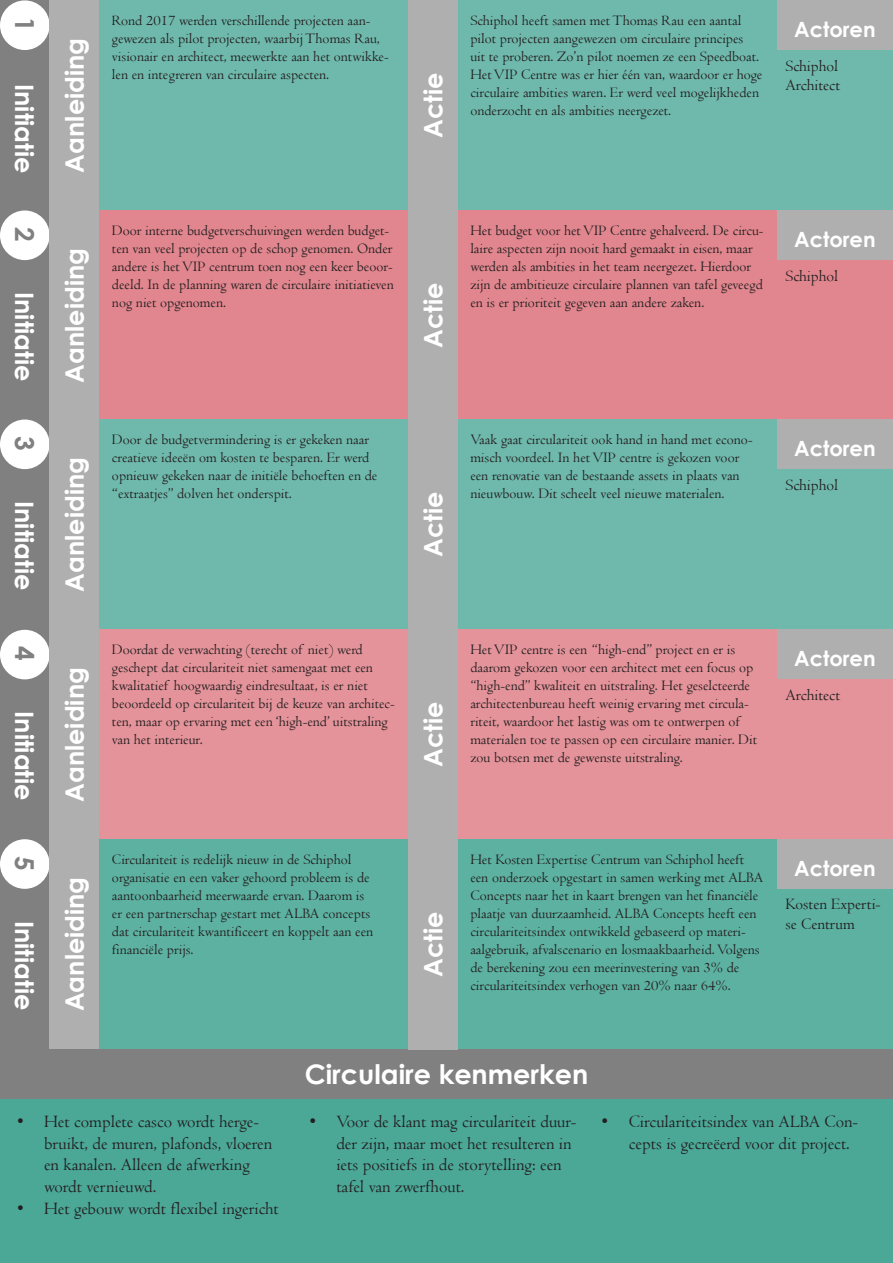
<style>
.page{position:relative;width:893px;height:1263px;background:#fff}
.page>*{position:absolute;margin:0;border:0;box-sizing:border-box;transform-origin:0 0}
.t1{font:700 27px "Century Gothic";color:#fff}
.t2{font:700 26.1px "Century Gothic";color:#808080}
.t3{font:700 25.5px "Century Gothic";color:#fff}
.t4{font:700 21px "Century Gothic";color:#fff}
.t5{font:18px/21.6px "Centaur";color:#231f20}
.t6{font:16.5px/19.8px "Centaur";color:#231f20}
.t7{font:15px/18px "Centaur";color:#231f20}
.t8{font:13.5px "Centaur";color:#231f20}
</style>
<div class="page">
<div style="left:0;top:0;width:893px;height:210px;background:#6fb9ac"></div>
<div style="left:0;top:210px;width:893px;height:211px;background:#e1868e"></div>
<div style="left:0;top:419px;width:893px;height:211px;background:#6fb9ac"></div>
<div style="left:0;top:629px;width:893px;height:211px;background:#e4939a"></div>
<div style="left:0;top:839px;width:893px;height:210px;background:#5db1a1"></div>
<div style="left:0;top:0;width:50px;height:210px;background:#808080"></div>
<div style="left:0;top:0;width:50px;height:50px;background:#fff;border-radius:50%"></div>
<div style="left:777px;top:0;width:116px;height:50px;background:#afafaf"></div>
<div style="left:50px;top:0;width:49px;height:210px;background:#afafaf"></div>
<div style="left:0;top:210px;width:50px;height:211px;background:#808080"></div>
<div style="left:0;top:210px;width:50px;height:50px;background:#fff;border-radius:50%"></div>
<div style="left:777px;top:210px;width:116px;height:50px;background:#afafaf"></div>
<div style="left:50px;top:210px;width:49px;height:211px;background:#afafaf"></div>
<div style="left:0;top:419px;width:50px;height:211px;background:#808080"></div>
<div style="left:0;top:419px;width:50px;height:50px;background:#fff;border-radius:50%"></div>
<div style="left:777px;top:419px;width:116px;height:50px;background:#afafaf"></div>
<div style="left:50px;top:419px;width:49px;height:211px;background:#afafaf"></div>
<div style="left:0;top:629px;width:50px;height:211px;background:#808080"></div>
<div style="left:0;top:630px;width:50px;height:49px;background:#fff;border-radius:50%"></div>
<div style="left:777px;top:629px;width:116px;height:50px;background:#afafaf"></div>
<div style="left:50px;top:629px;width:49px;height:211px;background:#afafaf"></div>
<div style="left:0;top:839px;width:50px;height:210px;background:#808080"></div>
<div style="left:0;top:839px;width:50px;height:50px;background:#fff;border-radius:50%"></div>
<div style="left:777px;top:839px;width:116px;height:49px;background:#afafaf"></div>
<div style="left:50px;top:839px;width:49px;height:210px;background:#afafaf"></div>
<div style="left:0;top:1098px;width:893px;height:165px;background:#4ba897"></div>
<div style="left:0;top:1049px;width:893px;height:50px;background:#808080"></div>
<div style="left:408px;top:0;width:50px;height:210px;background:#afafaf"></div>
<div style="left:408px;top:210px;width:50px;height:211px;background:#afafaf"></div>
<div style="left:408px;top:419px;width:50px;height:211px;background:#afafaf"></div>
<div style="left:408px;top:629px;width:50px;height:211px;background:#afafaf"></div>
<div style="left:408px;top:839px;width:50px;height:210px;background:#afafaf"></div>
<p class="t7" style="left:112px;top:11px;width:278px">Rond 2017 werden verschillende projecten aan&shy;gewezen als pilot projecten, waarbij Thomas Rau, visionair en architect, meewerkte aan het ontwikke&shy;len en integreren van circulaire aspecten.</p>
<p class="t7" style="left:470px;top:11px;width:293px">Schiphol heeft samen met Thomas Rau een aantal pilot projecten aangewezen om circulaire principes<br>uit te proberen. Zo’n pilot noemen ze een Speedboat.<br>Het VIP Centre was er hier één van, waardoor er hoge circulaire ambities waren. Er werd veel mogelijkheden onderzocht en als ambities neergezet.</p>
<p class="t2" style="left:44px;top:17px;width:16px;rotate:90deg">1</p>
<p class="t4" style="left:794px;top:13px;width:83px">Actoren</p>
<p class="t3" style="left:55px;top:173px;width:136px;rotate:-90deg">Aanleiding</p>
<p class="t6" style="left:786px;top:56px;width:54px">Schiphol</p>
<p class="t6" style="left:786px;top:75px;width:56px">Architect</p>
<p class="t3" style="left:414px;top:138px;width:67px;rotate:-90deg">Actie</p>
<p class="t3" style="left:44px;top:84px;width:91px;rotate:90deg">Initiatie</p>
<p class="t7" style="left:112px;top:221px;width:283px">Door interne budgetverschuivingen werden budget&shy;ten van veel projecten op de schop genomen. Onder andere is het VIP centrum toen nog een keer beoor&shy;deeld. In de planning waren de circulaire initiatieven nog niet opgenomen.</p>
<p class="t7" style="left:470px;top:221px;width:295px">Het budget voor het VIP Centre gehalveerd. De circu&shy;laire aspecten zijn nooit hard gemaakt in eisen, maar werden als ambities in het team neergezet. Hierdoor zijn de ambitieuze circulaire plannen van tafel geveegd en is er prioriteit gegeven aan andere zaken.</p>
<p class="t2" style="left:44px;top:227px;width:16px;rotate:90deg">2</p>
<p class="t4" style="left:794px;top:223px;width:83px">Actoren</p>
<p class="t3" style="left:55px;top:383px;width:136px;rotate:-90deg">Aanleiding</p>
<p class="t6" style="left:786px;top:266px;width:54px">Schiphol</p>
<p class="t3" style="left:414px;top:348px;width:67px;rotate:-90deg">Actie</p>
<p class="t3" style="left:44px;top:292px;width:91px;rotate:90deg">Initiatie</p>
<p class="t7" style="left:470px;top:430px;width:284px">Vaak gaat circulariteit ook hand in hand met econo&shy;misch voordeel. In het VIP centre is gekozen voor een renovatie van de bestaande assets in plaats van nieuwbouw. Dit scheelt veel nieuwe materialen.</p>
<p class="t7" style="left:112px;top:430px;width:267px">Door de budgetvermindering is er gekeken naar creatieve ideeën om kosten te besparen. Er werd opnieuw gekeken naar de initiële behoeften en de “extraatjes” dolven het onderspit.</p>
<p class="t2" style="left:44px;top:436px;width:16px;rotate:90deg">3</p>
<p class="t4" style="left:794px;top:432px;width:83px">Actoren</p>
<p class="t3" style="left:55px;top:592px;width:136px;rotate:-90deg">Aanleiding</p>
<p class="t6" style="left:786px;top:475px;width:54px">Schiphol</p>
<p class="t3" style="left:414px;top:557px;width:67px;rotate:-90deg">Actie</p>
<p class="t3" style="left:44px;top:501px;width:91px;rotate:90deg">Initiatie</p>
<p class="t7" style="left:112px;top:640px;width:284px">Doordat de verwachting (terecht of niet) werd geschept dat circulariteit niet samengaat met een kwalitatief hoogwaardig eindresultaat, is er niet beoordeeld op circulariteit bij de keuze van architec&shy;ten, maar op ervaring met een ‘high-end’ uitstraling van het interieur.</p>
<p class="t7" style="left:470px;top:640px;width:288px">Het VIP centre is een “high-end” project en er is daarom gekozen voor een architect met een focus op “high-end” kwaliteit en uitstraling. Het geselcteerde architectenbureau heeft weinig ervaring met circula&shy;riteit, waardoor het lastig was om te ontwerpen of materialen toe te passen op een circulaire manier. Dit zou botsen met de gewenste uitstraling.</p>
<p class="t2" style="left:44px;top:646px;width:16px;rotate:90deg">4</p>
<p class="t4" style="left:794px;top:643px;width:83px">Actoren</p>
<p class="t3" style="left:55px;top:802px;width:136px;rotate:-90deg">Aanleiding</p>
<p class="t6" style="left:786px;top:685px;width:56px">Architect</p>
<p class="t3" style="left:414px;top:767px;width:67px;rotate:-90deg">Actie</p>
<p class="t3" style="left:44px;top:711px;width:91px;rotate:90deg">Initiatie</p>
<p class="t7" style="left:112px;top:850px;width:263px">Circulariteit is redelijk nieuw in de Schiphol organisatie en een vaker gehoord probleem is de aantoonbaarheid meerwaarde ervan. Daarom is er een partnerschap gestart met ALBA concepts dat circulariteit kwantificeert en koppelt aan een financiële prijs.</p>
<p class="t7" style="left:470px;top:850px;width:294px">Het Kosten Expertise Centrum van Schiphol heeft een onderzoek opgestart in samen werking met ALBA Concepts naar het in kaart brengen van het financiële plaatje van duurzaamheid. ALBA Concepts heeft een circulariteitsindex ontwikkeld gebaseerd op materi&shy;aalgebruik, afvalscenario en losmaakbaarheid. Volgens de berekening zou een meerinvestering van 3% de circulariteitsindex verhogen van 20% naar 64%.</p>
<p class="t2" style="left:44px;top:856px;width:16px;rotate:90deg">5</p>
<p class="t4" style="left:794px;top:852px;width:83px">Actoren</p>
<p class="t3" style="left:55px;top:1011px;width:136px;rotate:-90deg">Aanleiding</p>
<p class="t6" style="left:786px;top:894px;width:97px">Kosten Experti&shy;se Centrum</p>
<p class="t3" style="left:414px;top:977px;width:67px;rotate:-90deg">Actie</p>
<p class="t3" style="left:44px;top:921px;width:91px;rotate:90deg">Initiatie</p>
<p class="t5" style="left:44px;top:1111px;width:230px;text-indent:-27px">• Het complete casco wordt herge&shy;bruikt, de muren, plafonds, vloeren en kanalen. Alleen de afwerking wordt vernieuwd.</p>
<p class="t5" style="left:17px;top:1197px;width:263px">• Het gebouw wordt flexibel ingericht</p>
<p class="t8" style="left:54px;top:1206px;width:15px">40</p>
<p class="t1" style="left:305px;top:1054px;width:285px">Circulaire kenmerken</p>
<p class="t5" style="left:336px;top:1111px;width:242px;text-indent:-27px">• Voor de klant mag circulariteit duur&shy;der zijn, maar moet het resulteren in iets positiefs in de storytelling: een tafel van zwerfhout.</p>
<p class="t5" style="left:629px;top:1111px;width:231px;text-indent:-27px">• Circulariteitsindex van ALBA Con&shy;cepts is gecreëerd voor dit project.</p>
</div>
